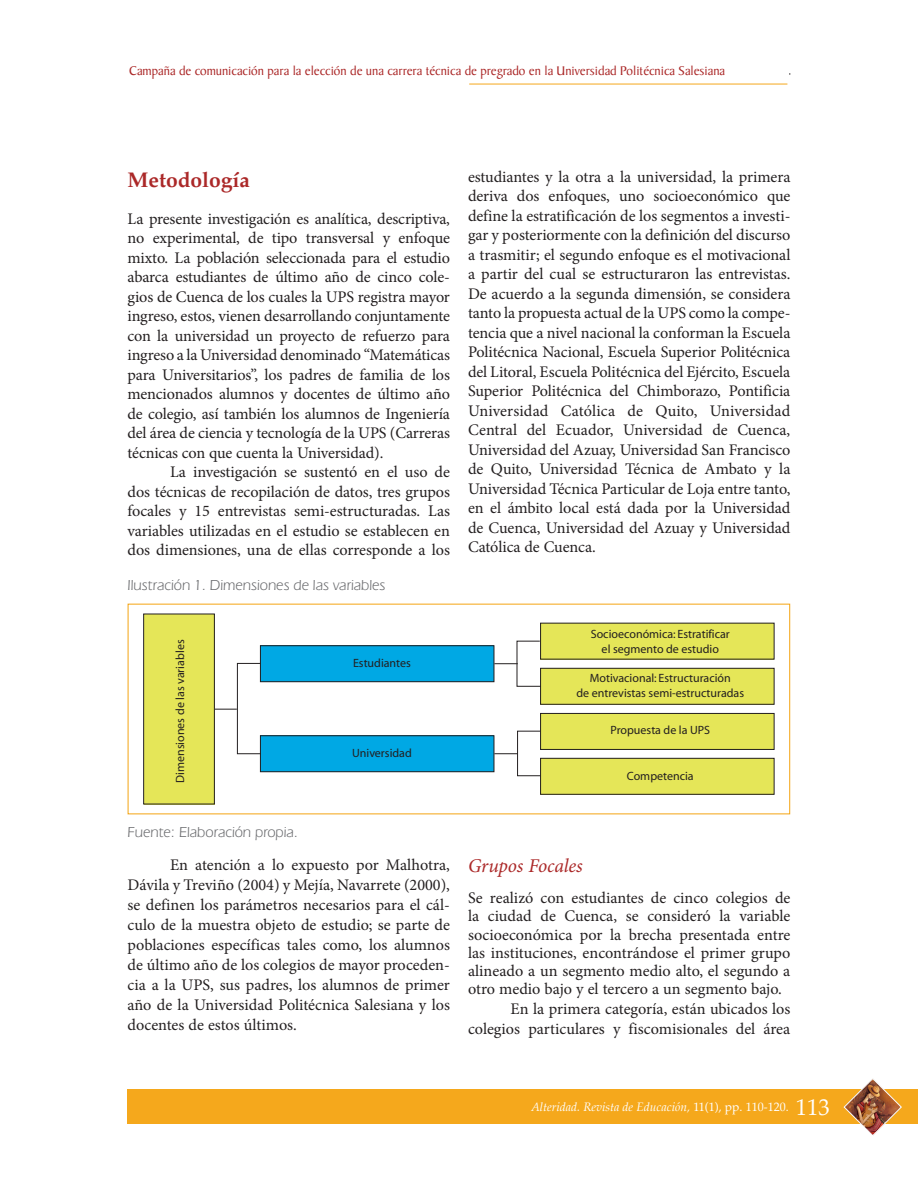
<style>
.page{position:relative;width:918px;height:1188px;background:#fff}
.page>*{position:absolute;margin:0;border:0;box-sizing:border-box;transform-origin:0 0}
.t1{font:700 21px "Palatino";color:#ab2828}
.t2{font:italic 19.5px "Minion Pro";letter-spacing:-.005em;color:#ab2828}
.t3{font:16.2px/19.5px "Minion Pro";letter-spacing:-.005em;color:#231f20;text-align:justify}
.t4{font:15px "Eras IT Cby BT";color:#6c6d70}
.t5{font:13.5px "Baker Signet";color:#ab2828}
.t6{font:12px/14.4px "Myriad";color:#231f20;text-align:center}
.t7{font:italic 12px "Palatino";color:#fff}
.s1{font-style:normal}
.s2{font-style:normal;font-size:22.5px}
</style>
<div class="page">
<hr style="left:470px;top:74px;width:320px;height:1px;background:#231f20">
<div style="left:128px;top:60px;width:661px;height:21px;background:#fff"></div>
<hr style="left:469px;top:84px;width:318px;height:1px;background:#f5a81c">
<div style="left:127px;top:1090px;width:791px;height:34px;background:#f5a81c"></div>
<img style="left:843px;top:1079px;width:59px;height:57px">
<div style="left:260px;top:646px;width:234px;height:36px;background:#00a8e4"></div>
<div style="left:260px;top:645px;width:234px;height:37px;border:1px solid #231f20"></div>
<div style="left:260px;top:736px;width:234px;height:36px;background:#00a8e4"></div>
<div style="left:260px;top:735px;width:234px;height:37px;border:1px solid #231f20"></div>
<div style="left:144px;top:614px;width:70px;height:190px;background:#e5e658"></div>
<div style="left:143px;top:614px;width:72px;height:190px;border:1px solid #231f20"></div>
<div style="left:541px;top:758px;width:233px;height:36px;background:#e5e658"></div>
<div style="left:540px;top:758px;width:235px;height:37px;border:1px solid #231f20"></div>
<div style="left:541px;top:713px;width:233px;height:36px;background:#e5e658"></div>
<div style="left:540px;top:713px;width:235px;height:37px;border:1px solid #231f20"></div>
<div style="left:541px;top:668px;width:233px;height:36px;background:#e5e658"></div>
<div style="left:540px;top:668px;width:235px;height:37px;border:1px solid #231f20"></div>
<div style="left:541px;top:623px;width:233px;height:36px;background:#e5e658"></div>
<div style="left:517px;top:731px;width:24px;height:45px;border:1px solid #231f20"></div>
<svg style="left:215px;top:663px;width:47px;height:91px"></svg>
<svg style="left:494px;top:640px;width:48px;height:47px"></svg>
<svg style="left:494px;top:753px;width:24px;height:1px"></svg>
<p class="t5" style="left:129px;top:64px;width:598px">Campaña de comunicación para la elección de una carrera técnica de pregrado en la Universidad Politécnica Salesiana</p>
<p class="t1" style="left:128px;top:167px;width:124px">Metodología</p>
<p class="t3" style="left:128px;top:209px;width:324px">La presente investigación es analítica, descriptiva, no experimental, de tipo transversal y enfoque mixto. La población seleccionada para el estudio abarca estudiantes de último año de cinco cole&shy;gios de Cuenca de los cuales la UPS registra mayor ingreso, estos, vienen desarrollando conjuntamente con la universidad un proyecto de refuerzo para ingreso a la Universidad denominado “Matemáticas para Universitarios”, los padres de familia de los mencionados alumnos y docentes de último año de colegio, así también los alumnos de Ingeniería del área de ciencia y tecnología de la UPS (Carreras técnicas con que cuenta la Universidad).</p>
<p class="t3" style="left:128px;top:463px;width:324px;text-indent:43px">La investigación se sustentó en el uso de dos técnicas de recopilación de datos, tres grupos focales y 15 entrevistas semi-estructuradas. Las variables utilizadas en el estudio se establecen en dos dimensiones, una de ellas corresponde a los</p>
<p class="t4" style="left:128px;top:576px;width:259px">Ilustración 1. Dimensiones de las variables</p>
<p class="t6" style="left:173px;top:783px;width:145px;rotate:-90deg">Dimensiones de las variables</p>
<p class="t6" style="left:353px;top:657px;width:59px">Estudiantes</p>
<p class="t6" style="left:352px;top:747px;width:61px">Universidad</p>
<p class="t3" style="left:468px;top:167px;width:324px">estudiantes y la otra a la universidad, la primera deriva dos enfoques, uno socioeconómico que define la estratificación de los segmentos a investi&shy;gar y posteriormente con la definición del discurso a trasmitir; el segundo enfoque es el motivacional a partir del cual se estructuraron las entrevistas.<br>De acuerdo a la segunda dimensión, se considera tanto la propuesta actual de la UPS como la compe&shy;tencia que a nivel nacional la conforman la Escuela Politécnica Nacional, Escuela Superior Politécnica del Litoral, Escuela Politécnica del Ejército, Escuela Superior Politécnica del Chimborazo, Pontificia Universidad Católica de Quito, Universidad Central del Ecuador, Universidad de Cuenca, Universidad del Azuay, Universidad San Francisco de Quito, Universidad Técnica de Ambato y la Universidad Técnica Particular de Loja entre tanto, en el ámbito local está dada por la Universidad de Cuenca, Universidad del Azuay y Universidad Católica de Cuenca.</p>
<p class="t6" style="left:591px;top:628px;width:141px">Socioeconómica: Estratificar el segmento de estudio</p>
<p class="t6" style="left:576px;top:672px;width:169px">Motivacional: Estructuración<br>de entrevistas semi-estructuradas</p>
<p class="t6" style="left:611px;top:724px;width:101px">Propuesta de la UPS</p>
<p class="t6" style="left:627px;top:770px;width:68px">Competencia</p>
<p class="t4" style="left:128px;top:823px;width:172px">Fuente: Elaboración propia.</p>
<p class="t3" style="left:128px;top:854px;width:324px;line-height:20.1px;text-indent:43px">En atención a lo expuesto por Malhotra, Dávila y Treviño (2004) y Mejía, Navarrete (2000), se definen los parámetros necesarios para el cál&shy;culo de la muestra objeto de estudio; se parte de poblaciones específicas tales como, los alumnos de último año de los colegios de mayor proceden&shy;cia a la UPS, sus padres, los alumnos de primer año de la Universidad Politécnica Salesiana y los docentes de estos últimos.</p>
<p class="t2" style="left:468px;top:852px;width:116px">Grupos Focales</p>
<p class="t3" style="left:468px;top:888px;width:324px">Se realizó con estudiantes de cinco colegios de</p>
<p class="t3" style="left:468px;top:906px;width:324px">la ciudad de Cuenca, se consideró la variable</p>
<p class="t3" style="left:468px;top:925px;width:324px">socioeconómica por la brecha presentada entre</p>
<p class="t3" style="left:468px;top:943px;width:324px">las instituciones, encontrándose el primer grupo</p>
<p class="t3" style="left:468px;top:961px;width:324px">alineado a un segmento medio alto, el segundo a</p>
<p class="t3" style="left:468px;top:980px;width:316px">otro medio bajo y el tercero a un segmento bajo.</p>
<p class="t3" style="left:511px;top:999px;width:281px">En la primera categoría, están ubicados los</p>
<p class="t3" style="left:468px;top:1019px;width:324px">colegios particulares y fiscomisionales del área</p>
<p class="t7" style="left:531px;top:1100px;width:300px">Alteridad. Revista de Educación, <span class="s1">11(1), pp. 110-120.</span> <span class="s2">113</span></p>
</div>
